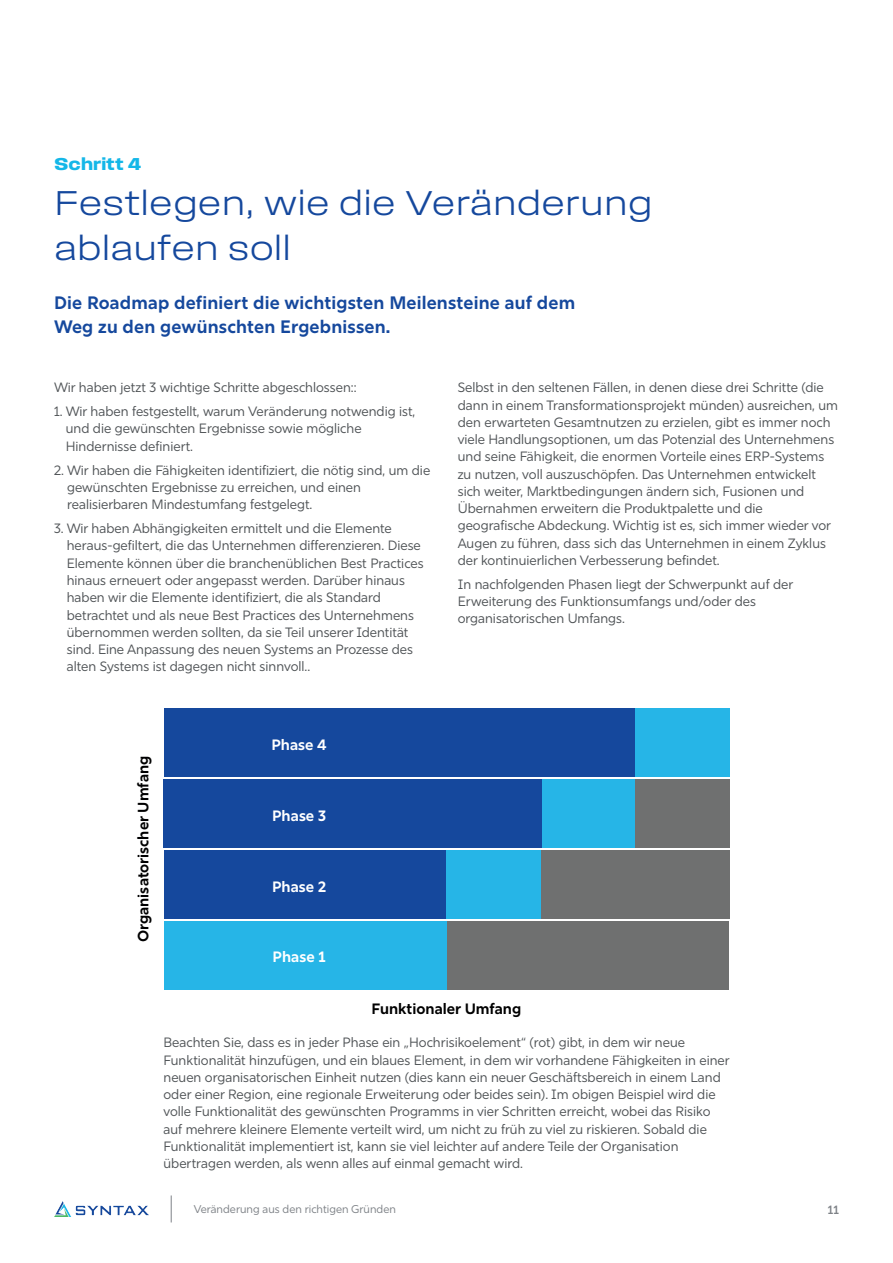
<style>
.page{position:relative;width:893px;height:1263px;background:#fff}
.page>*{position:absolute;margin:0;border:0;box-sizing:border-box;transform-origin:0 0}
.t1{font:36px/45px "Field Gothic No.71 Light Wide";color:#15489d}
.t2{font:700 18px/24px "Rig Sans";letter-spacing:.01em;color:#15489d}
.t3{font:18px "Field Gothic No.74 Demi Wide";color:#14b7e8}
.t4{font:700 15px "Rig Sans";color:#000001}
.t5{font:700 15px "Rig Sans";color:#fff}
.t6{font:13.5px/17.2px "Rig Sans";color:#505457}
.t7{font:600 12px "Rig Sans";color:#7e8287}
.t8{font:11.25px "Rig Sans";color:#7e8287}
</style>
<div class="page">
<img style="left:54px;top:1201px;width:95px;height:15px">
<svg style="left:171px;top:1195px;width:1px;height:27px"></svg>
<div style="left:163px;top:708px;width:566px;height:69px;background:#15489d"></div>
<div style="left:163px;top:779px;width:379px;height:69px;background:#15489d"></div>
<div style="left:163px;top:850px;width:283px;height:69px;background:#15489d"></div>
<div style="left:446px;top:921px;width:283px;height:68px;background:#6f7070"></div>
<div style="left:635px;top:708px;width:94px;height:69px;background:#26b5e7"></div>
<div style="left:542px;top:779px;width:94px;height:69px;background:#26b5e7"></div>
<div style="left:446px;top:850px;width:95px;height:69px;background:#26b5e7"></div>
<div style="left:163px;top:921px;width:283px;height:68px;background:#26b5e7"></div>
<div style="left:635px;top:779px;width:94px;height:69px;background:#6f7070"></div>
<div style="left:541px;top:850px;width:188px;height:69px;background:#6f7070"></div>
<h2 class="t3" style="left:54px;top:154px;width:89px">Schritt 4</h2>
<h1 class="t1" style="left:54px;top:180px;width:600px">Festlegen, wie die Veränderung ablaufen soll</h1>
<h2 class="t2" style="left:54px;top:291px;width:523px">Die Roadmap definiert die wichtigsten Meilensteine auf dem<br>Weg zu den gewünschten Ergebnissen.</h2>
<p class="t6" style="left:54px;top:379px;width:304px">Wir haben jetzt 3 wichtige Schritte abgeschlossen::</p>
<p class="t6" style="left:66px;top:403px;width:351px;text-indent:-12px">1. Wir haben festgestellt, warum Veränderung notwendig ist, und die gewünschten Ergebnisse sowie mögliche<br>Hindernisse definiert.</p>
<p class="t6" style="left:67px;top:461px;width:365px;text-indent:-13px">2. Wir haben die Fähigkeiten identifiziert, die nötig sind, um die gewünschten Ergebnisse zu erreichen, und einen realisierbaren Mindestumfang festgelegt.</p>
<p class="t6" style="left:67px;top:520px;width:358px;text-indent:-13px">3. Wir haben Abhängigkeiten ermittelt und die Elemente heraus-gefiltert, die das Unternehmen differenzieren. Diese Elemente können über die branchenüblichen Best Practices hinaus erneuert oder angepasst werden. Darüber hinaus haben wir die Elemente identifiziert, die als Standard betrachtet und als neue Best Practices des Unternehmens übernommen werden sollten, da sie Teil unserer Identität sind. Eine Anpassung des neuen Systems an Prozesse des alten Systems ist dagegen nicht sinnvoll..</p>
<p class="t4" style="left:134px;top:942px;width:188px;rotate:-90deg">Organisatorischer Umfang</p>
<p class="t5" style="left:271px;top:735px;width:57px">Phase 4</p>
<p class="t5" style="left:272px;top:806px;width:55px">Phase 3</p>
<p class="t5" style="left:272px;top:877px;width:56px">Phase 2</p>
<p class="t5" style="left:273px;top:948px;width:55px">Phase 1</p>
<p class="t6" style="left:458px;top:379px;width:382px">Selbst in den seltenen Fällen, in denen diese drei Schritte (die dann in einem Transformationsprojekt münden) ausreichen, um den erwarteten Gesamtnutzen zu erzielen, gibt es immer noch viele Handlungsoptionen, um das Potenzial des Unternehmens und seine Fähigkeit, die enormen Vorteile eines ERP-Systems zu nutzen, voll auszuschöpfen. Das Unternehmen entwickelt sich weiter, Marktbedingungen ändern sich, Fusionen und Übernahmen erweitern die Produktpalette und die geografische Abdeckung. Wichtig ist es, sich immer wieder vor Augen zu führen, dass sich das Unternehmen in einem Zyklus der kontinuierlichen Verbesserung befindet.</p>
<p class="t6" style="left:458px;top:576px;width:337px">In nachfolgenden Phasen liegt der Schwerpunkt auf der<br>Erweiterung des Funktionsumfangs und/oder des organisatorischen Umfangs.</p>
<p class="t4" style="left:372px;top:999px;width:151px">Funktionaler Umfang</p>
<p class="t6" style="left:163px;top:1034px;width:568px">Beachten Sie, dass es in jeder Phase ein „Hochrisikoelement“ (rot) gibt, in dem wir neue Funktionalität hinzufügen, und ein blaues Element, in dem wir vorhandene Fähigkeiten in einer neuen organisatorischen Einheit nutzen (dies kann ein neuer Geschäftsbereich in einem Land oder einer Region, eine regionale Erweiterung oder beides sein). Im obigen Beispiel wird die volle Funktionalität des gewünschten Programms in vier Schritten erreicht, wobei das Risiko auf mehrere kleinere Elemente verteilt wird, um nicht zu früh zu viel zu riskieren. Sobald die Funktionalität implementiert ist, kann sie viel leichter auf andere Teile der Organisation übertragen werden, als wenn alles auf einmal gemacht wird.</p>
<p class="t8" style="left:194px;top:1202px;width:204px">Veränderung aus den richtigen Gründen</p>
<p class="t7" style="left:828px;top:1202px;width:13px">11</p>
</div>
